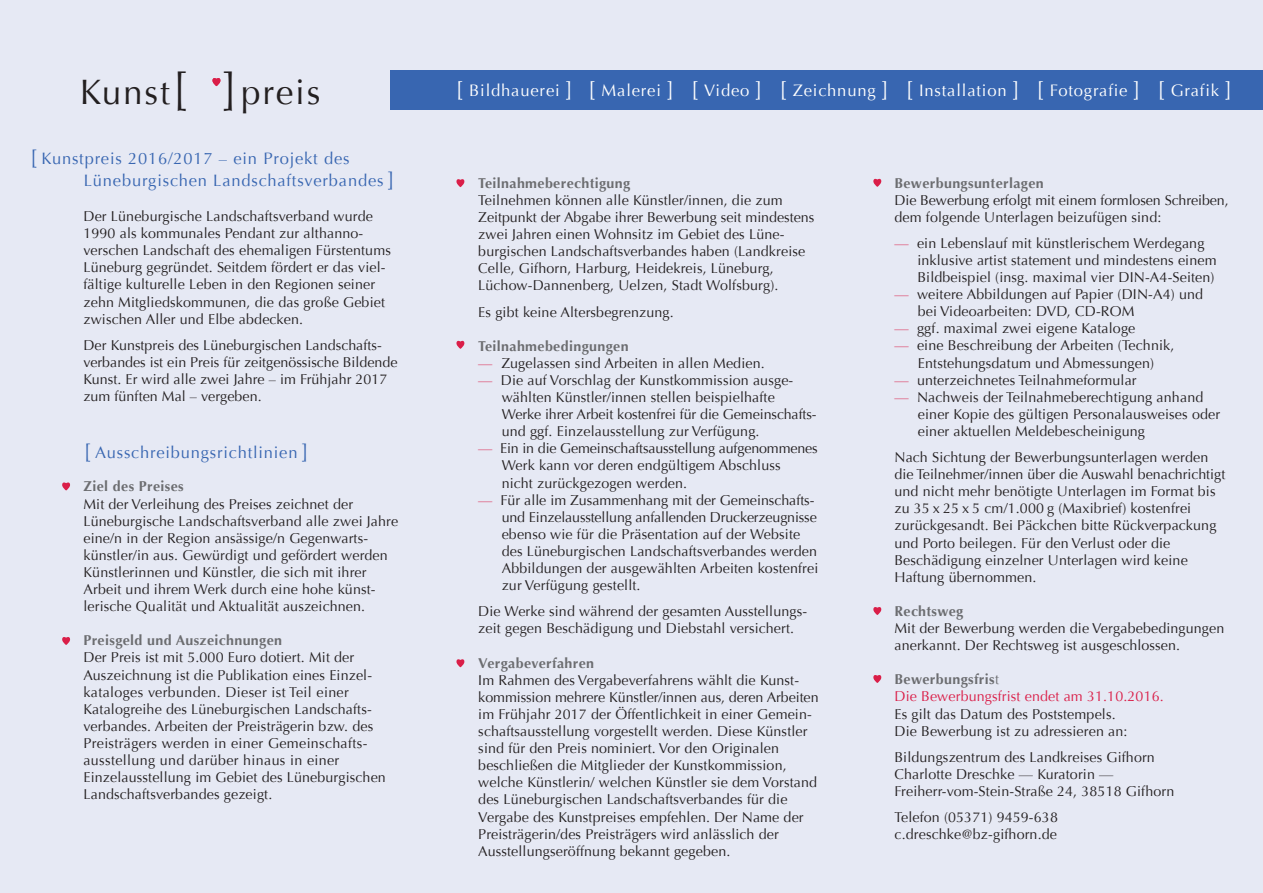
<style>
.page{position:relative;width:1263px;height:893px;background:#e6e9f4}
.page>*{position:absolute;margin:0;border:0;box-sizing:border-box;transform-origin:0 0}
.t1{font:35.25px "Optima";letter-spacing:.05em;color:#231f20}
.t2{font:16.65px "Optima";letter-spacing:.05em;color:#fff}
.t3{font:16.5px/22.5px "Optima";letter-spacing:.05em;color:#3866b1}
.t4{font:14.25px/17.1px "Optima";letter-spacing:.01em;color:#231f20}
.t5{font:700 14.25px "Optima";letter-spacing:.025em;color:#6c6d70}
.t6{font:14.25px/17.1px "Optima";letter-spacing:.01em;color:#da1e48}
.s1{font-size:48.75px}
.s2{font-size:22.5px}
.s3{font-size:22.95px}
.s4{color:#da1e48}
.s5{font-weight:700;color:#6c6d70}
.s6{color:#6c6d70}
</style>
<div class="page">
<div style="left:391px;top:70px;width:872px;height:39px;background:#3866b1"></div>
<svg style="left:212px;top:78px;width:8px;height:8px"></svg>
<svg style="left:62px;top:482px;width:8px;height:8px"></svg>
<svg style="left:62px;top:637px;width:8px;height:8px"></svg>
<svg style="left:456px;top:179px;width:8px;height:8px"></svg>
<svg style="left:456px;top:341px;width:8px;height:8px"></svg>
<svg style="left:873px;top:179px;width:8px;height:8px"></svg>
<svg style="left:873px;top:607px;width:8px;height:8px"></svg>
<svg style="left:873px;top:675px;width:8px;height:8px"></svg>
<svg style="left:456px;top:659px;width:8px;height:8px"></svg>
<h1 class="t1" style="left:80px;top:72px;width:242px">Kunst<span class="s1">[ ]</span>preis</h1>
<p class="t3" style="left:84px;top:147px;width:313px;text-indent:-54px"><span class="s2">[</span> Kunstpreis 2016/2017 – ein Projekt des<br>Lüneburgischen Landschaftsverbandes <span class="s2">]</span></p>
<p class="t4" style="left:83px;top:208px;width:309px">Der Lüneburgische Landschaftsverband wurde 1990 als kommunales Pendant zur althanno&shy;verschen Landschaft des ehemaligen Fürstentums Lüneburg gegründet. Seitdem fördert er das viel&shy;fältige kulturelle Leben in den Regionen seiner zehn Mitgliedskommunen, die das große Gebiet zwischen Aller und Elbe abdecken.</p>
<p class="t4" style="left:83px;top:337px;width:315px">Der Kunstpreis des Lüneburgischen Landschafts&shy;verbandes ist ein Preis für zeitgenössische Bildende Kunst. Er wird alle zwei Jahre – im Frühjahr 2017 zum fünften Mal – vergeben.</p>
<p class="t3" style="left:83px;top:441px;width:227px"><span class="s2">[</span> Ausschreibungsrichtlinien <span class="s2">]</span></p>
<p class="t5" style="left:83px;top:478px;width:102px">Ziel des Preises</p>
<p class="t4" style="left:83px;top:495px;width:316px">Mit der Verleihung des Preises zeichnet der Lüneburgische Landschaftsverband alle zwei Jahre eine/n in der Region ansässige/n Gegenwarts&shy;künstler/in aus. Gewürdigt und gefördert werden Künstlerinnen und Künstler, die sich mit ihrer Arbeit und ihrem Werk durch eine hohe künst&shy;lerische Qualität und Aktualität auszeichnen.</p>
<p class="t5" style="left:83px;top:632px;width:200px">Preisgeld und Auszeichnungen</p>
<p class="t4" style="left:83px;top:649px;width:304px">Der Preis ist mit 5.000 Euro dotiert. Mit der Auszeichnung ist die Publikation eines Einzel&shy;kataloges verbunden. Dieser ist Teil einer Katalogreihe des Lüneburgischen Landschafts&shy;verbandes. Arbeiten der Preisträgerin bzw. des Preisträgers werden in einer Gemeinschafts&shy;ausstellung und darüber hinaus in einer Einzelausstellung im Gebiet des Lüneburgischen Landschaftsverbandes gezeigt.</p>
<p class="t2" style="left:456px;top:81px;width:778px"><span class="s3">[</span> Bildhauerei <span class="s3">] [</span> Malerei <span class="s3">] [</span> Video <span class="s3">] [</span> Zeichnung <span class="s3">] [</span> Installation <span class="s3">] [</span> Fotografie <span class="s3">] [</span> Grafik <span class="s3">]</span></p>
<p class="t5" style="left:478px;top:175px;width:153px">Teilnahmeberechtigung</p>
<p class="t4" style="left:478px;top:192px;width:338px">Teilnehmen können alle Künstler/innen, die zum Zeitpunkt der Abgabe ihrer Bewerbung seit mindestens zwei Jahren einen Wohnsitz im Gebiet des Lüne&shy;burgischen Landschaftsverbandes haben (Landkreise Celle, Gifhorn, Harburg, Heidekreis, Lüneburg, Lüchow-Dannenberg, Uelzen, Stadt Wolfsburg).</p>
<p class="t4" style="left:478px;top:303px;width:197px">Es gibt keine Altersbegrenzung.</p>
<p class="t5" style="left:478px;top:338px;width:152px">Teilnahmebedingungen</p>
<p class="t4" style="left:478px;top:355px;width:288px"><span class="s4">—</span> Zugelassen sind Arbeiten in allen Medien.</p>
<p class="t4" style="left:502px;top:372px;width:316px;text-indent:-23px"><span class="s4">—</span> Die auf Vorschlag der Kunstkommission ausge&shy;wählten Künstler/innen stellen beispielhafte Werke ihrer Arbeit kostenfrei für die Gemeinschafts&shy;und ggf. Einzelausstellung zur Verfügung.</p>
<p class="t4" style="left:502px;top:440px;width:317px;text-indent:-23px"><span class="s4">—</span> Ein in die Gemeinschaftsausstellung aufgenommenes<br>Werk kann vor deren endgültigem Abschluss<br>nicht zurückgezogen werden.</p>
<p class="t4" style="left:502px;top:491px;width:318px;text-indent:-23px"><span class="s4">—</span> Für alle im Zusammenhang mit der Gemeinschafts&shy;und Einzelausstellung anfallenden Druckerzeugnisse ebenso wie für die Präsentation auf der Website des Lüneburgischen Landschaftsverbandes werden Abbildungen der ausgewählten Arbeiten kostenfrei zur Verfügung gestellt.</p>
<p class="t4" style="left:478px;top:603px;width:330px">Die Werke sind während der gesamten Ausstellungs&shy;zeit gegen Beschädigung und Diebstahl versichert.</p>
<p class="t5" style="left:478px;top:654px;width:117px">Vergabeverfahren</p>
<p class="t4" style="left:478px;top:671px;width:342px">Im Rahmen des Vergabeverfahrens wählt die Kunst&shy;kommission mehrere Künstler/innen aus, deren Arbeiten im Frühjahr 2017 der Öffentlichkeit in einer Gemein&shy;schaftsausstellung vorgestellt werden. Diese Künstler sind für den Preis nominiert. Vor den Originalen beschließen die Mitglieder der Kunstkommission, welche Künstlerin/ welchen Künstler sie dem Vorstand des Lüneburgischen Landschaftsverbandes für die Vergabe des Kunstpreises empfehlen. Der Name der Preisträgerin/des Preisträgers wird anlässlich der Ausstellungseröffnung bekannt gegeben.</p>
<p class="t5" style="left:894px;top:174px;width:151px">Bewerbungsunterlagen</p>
<p class="t4" style="left:894px;top:191px;width:336px">Die Bewerbung erfolgt mit einem formlosen Schreiben, dem folgende Unterlagen beizufügen sind:</p>
<p class="t4" style="left:917px;top:235px;width:301px;text-indent:-23px"><span class="s4">—</span> ein Lebenslauf mit künstlerischem Werdegang inklusive artist statement und mindestens einem<br>Bildbeispiel (insg. maximal vier DIN-A4-Seiten)</p>
<p class="t4" style="left:918px;top:286px;width:287px;text-indent:-23px"><span class="s4">—</span> weitere Abbildungen auf Papier (DIN-A4) und bei Videoarbeiten: DVD, CD-ROM</p>
<p class="t4" style="left:894px;top:320px;width:242px"><span class="s4">—</span> ggf. maximal zwei eigene Kataloge</p>
<p class="t4" style="left:894px;top:337px;width:281px;text-align:center"><span class="s4">—</span> eine Beschreibung der Arbeiten (Technik,<br>Entstehungsdatum und Abmessungen)</p>
<p class="t4" style="left:894px;top:371px;width:244px"><span class="s4">—</span> unterzeichnetes Teilnahmeformular</p>
<p class="t4" style="left:918px;top:389px;width:304px;text-indent:-23px"><span class="s4">—</span> Nachweis der Teilnahmeberechtigung anhand einer Kopie des gültigen Personalausweises oder einer aktuellen Meldebescheinigung</p>
<p class="t4" style="left:894px;top:449px;width:332px">Nach Sichtung der Bewerbungsunterlagen werden die Teilnehmer/innen über die Auswahl benachrichtigt und nicht mehr benötigte Unterlagen im Format bis zu 35 x 25 x 5 cm/1.000 g (Maxibrief) kostenfrei zurückgesandt. Bei Päckchen bitte Rückverpackung und Porto beilegen. Für den Verlust oder die Beschädigung einzelner Unterlagen wird keine Haftung übernommen.</p>
<p class="t5" style="left:894px;top:603px;width:70px">Rechtsweg</p>
<p class="t4" style="left:894px;top:620px;width:331px">Mit der Bewerbung werden die Vergabebedingungen anerkannt. Der Rechtsweg ist ausgeschlossen.</p>
<p class="t6" style="left:894px;top:671px;width:271px"><span class="s5">Bewerbungsfris</span><span class="s6">t<br></span>Die Bewerbungsfrist endet am 31.10.2016.</p>
<p class="t4" style="left:894px;top:705px;width:235px">Es gilt das Datum des Poststempels.<br>Die Bewerbung ist zu adressieren an:</p>
<p class="t4" style="left:894px;top:749px;width:281px">Bildungszentrum des Landkreises Gifhorn<br>Charlotte Dreschke — Kuratorin —<br>Freiherr-vom-Stein-Straße 24, 38518 Gifhorn</p>
<p class="t4" style="left:894px;top:809px;width:165px">Telefon (05371) 9459-638 c.dreschke@bz-gifhorn.de</p>
</div>
